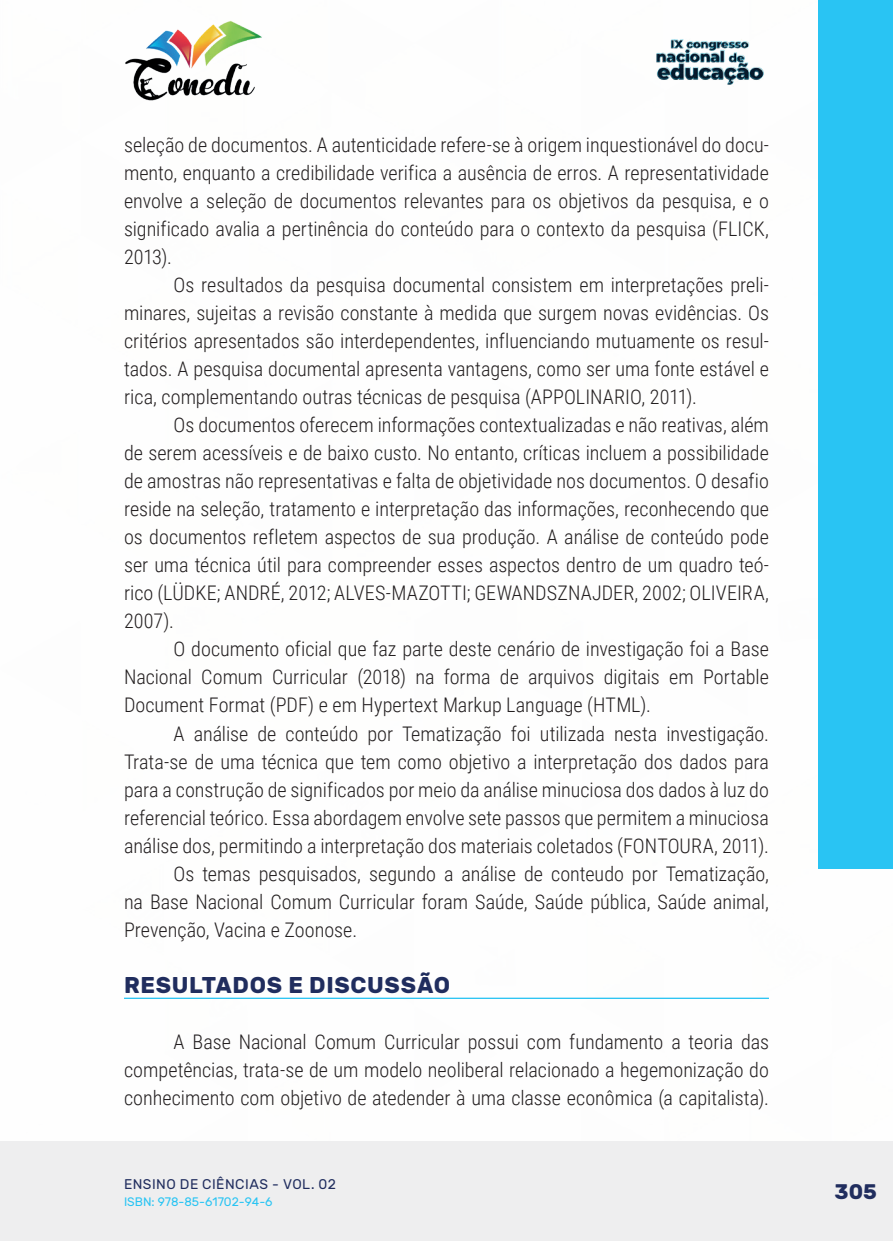
<style>
.page{position:relative;width:893px;height:1241px;background:#fff}
.page>*{position:absolute;margin:0;border:0;box-sizing:border-box;transform-origin:0 0}
._10_SUBTITULO{font:700 22.75px "Rubik";letter-spacing:.03em;color:#202d5e}
.t1{font:700 21px "Rubik";color:#202d5e}
._9_CORPO{font:300 20.12px/28px "Roboto Condensed";color:#231f20;text-align:justify}
.t2{font:14px "Rubik";letter-spacing:.035em;color:#202d5e}
.t3{font:12.25px "Rubik";color:#29c4f3}
</style>
<div class="page">
<div style="left:0;top:1141px;width:893px;height:99px;background:#eeeeef"></div>
<div style="left:819px;top:0;width:74px;height:868px;background:#29c4f3"></div>
<img style="left:125px;top:20px;width:137px;height:81px">
<img style="left:656px;top:39px;width:108px;height:46px">
<hr style="left:124px;top:997px;width:645px;height:1px;background:#29c4f3">
<p class="_9_CORPO" style="left:124px;top:130px;width:646px">seleção de documentos. A autenticidade refere-se à origem inquestionável do docu&shy;mento, enquanto a credibilidade verifica a ausência de erros. A representatividade envolve a seleção de documentos relevantes para os objetivos da pesquisa, e o significado avalia a pertinência do conteúdo para o contexto da pesquisa (FLICK, 2013).</p>
<p class="_9_CORPO" style="left:124px;top:270px;width:646px;text-indent:50px">Os resultados da pesquisa documental consistem em interpretações preli&shy;minares, sujeitas a revisão constante à medida que surgem novas evidências. Os critérios apresentados são interdependentes, influenciando mutuamente os resul&shy;tados. A pesquisa documental apresenta vantagens, como ser uma fonte estável e rica, complementando outras técnicas de pesquisa (APPOLINARIO, 2011).</p>
<p class="_9_CORPO" style="left:124px;top:410px;width:646px;text-indent:50px">Os documentos oferecem informações contextualizadas e não reativas, além de serem acessíveis e de baixo custo. No entanto, críticas incluem a possibilidade de amostras não representativas e falta de objetividade nos documentos. O desafio reside na seleção, tratamento e interpretação das informações, reconhecendo que os documentos refletem aspectos de sua produção. A análise de conteúdo pode ser uma técnica útil para compreender esses aspectos dentro de um quadro teó&shy;rico (LÜDKE; ANDRÉ, 2012; ALVES-MAZOTTI; GEWANDSZNAJDER, 2002; OLIVEIRA, 2007).</p>
<p class="_9_CORPO" style="left:124px;top:634px;width:646px;text-indent:50px">O documento oficial que faz parte deste cenário de investigação foi a Base Nacional Comum Curricular (2018) na forma de arquivos digitais em Portable Document Format (PDF) e em Hypertext Markup Language (HTML).</p>
<p class="_9_CORPO" style="left:124px;top:718px;width:646px;text-indent:50px">A análise de conteúdo por Tematização foi utilizada nesta investigação.<br>Trata-se de uma técnica que tem como objetivo a interpretação dos dados para para a construção de significados por meio da análise minuciosa dos dados à luz do referencial teórico. Essa abordagem envolve sete passos que permitem a minuciosa análise dos, permitindo a interpretação dos materiais coletados (FONTOURA, 2011).</p>
<p class="_9_CORPO" style="left:124px;top:858px;width:646px;text-indent:50px">Os temas pesquisados, segundo a análise de conteudo por Tematização, na Base Nacional Comum Curricular foram Saúde, Saúde pública, Saúde animal, Prevenção, Vacina e Zoonose.</p>
<p class="_10_SUBTITULO" style="left:124px;top:971px;width:327px">RESULTADOS E DISCUSSÃO</p>
<p class="_9_CORPO" style="left:124px;top:1026px;width:646px;text-indent:50px">A Base Nacional Comum Curricular possui com fundamento a teoria das competências, trata-se de um modelo neoliberal relacionado a hegemonização do conhecimento com objetivo de atedender à uma classe econômica (a capitalista).</p>
<p class="t2" style="left:124px;top:1175px;width:213px">ENSINO DE CIÊNCIAS - VOL. 02</p>
<p class="t3" style="left:124px;top:1194px;width:150px">ISBN: 978-85-61702-94-6</p>
<p class="t1" style="left:835px;top:1179px;width:44px">305</p>
</div>
